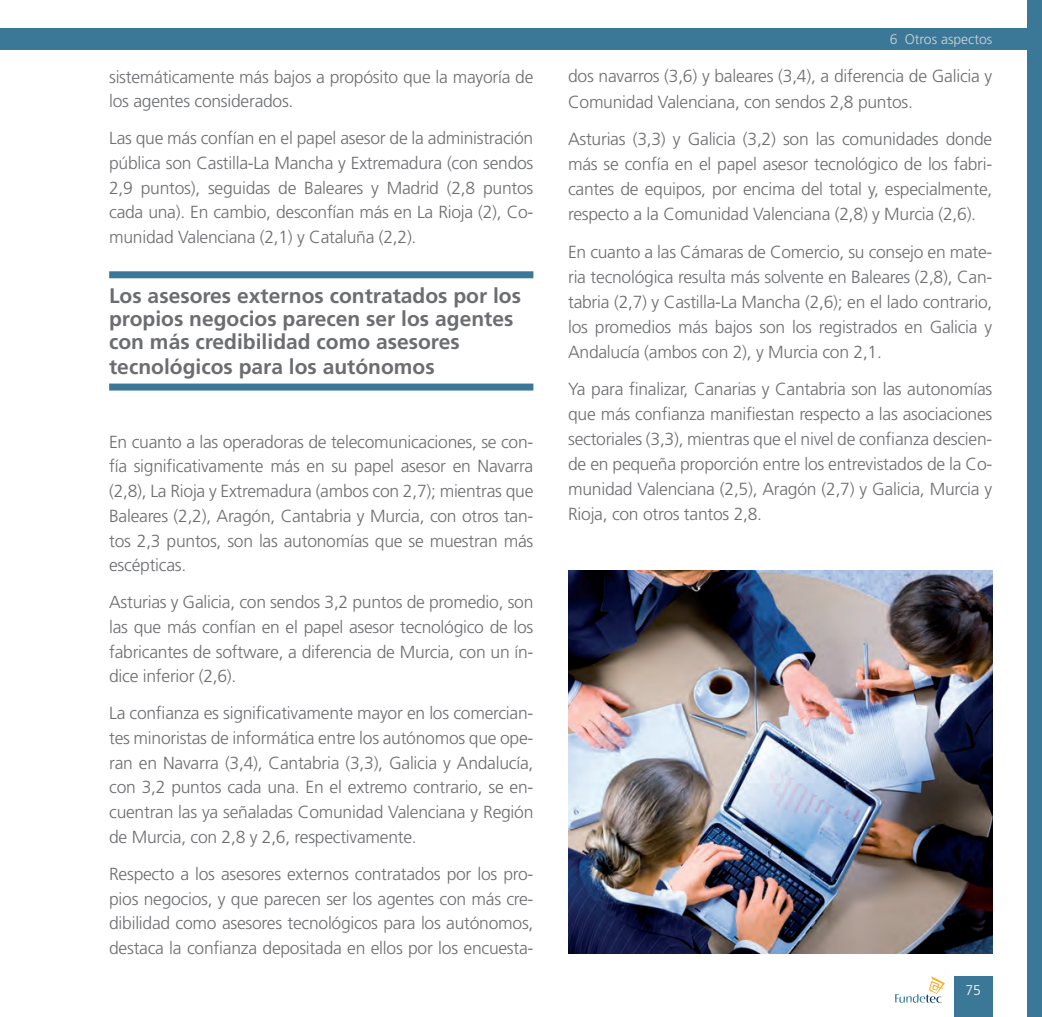
<style>
.page{position:relative;width:1042px;height:1017px;background:#fff}
.page>*{position:absolute;margin:0;border:0;box-sizing:border-box;transform-origin:0 0}
._28_destacado{font:700 21px/23.4px "Frutiger LT Std";color:#6c6d70}
._00_Texto_comun{font:300 17.5px/24.7px "Frutiger LT Std";letter-spacing:-.015em;color:#6c6d70;text-align:justify}
.t1{font:300 14px "Frutiger LT Std";color:#d1d2d4}
.t2{font:300 14px "Frutiger LT Std";color:#fff}
</style>
<div class="page">
<div style="left:954px;top:976px;width:38px;height:41px;background:#3b7898"></div>
<svg style="left:895px;top:976px;width:49px;height:27px"></svg>
<div style="left:0;top:29px;width:1042px;height:21px;background:#3b7898"></div>
<div style="left:1027px;top:0;width:15px;height:1017px;background:#3b7898"></div>
<div style="left:109px;top:271px;width:424px;height:7px;background:#3b7898"></div>
<div style="left:109px;top:384px;width:424px;height:7px;background:#3b7898"></div>
<img style="left:568px;top:570px;width:424px;height:384px">
<p class="_00_Texto_comun" style="left:109px;top:64px;width:426px">sistemáticamente más bajos a propósito que la mayoría de los agentes considerados.</p>
<p class="_00_Texto_comun" style="left:109px;top:126px;width:426px">Las que más confían en el papel asesor de la administración pública son Castilla-La Mancha y Extremadura (con sendos 2,9 puntos), seguidas de Baleares y Madrid (2,8 puntos cada una). En cambio, desconfían más en La Rioja (2), Co&shy;munidad Valenciana (2,1) y Cataluña (2,2).</p>
<p class="_28_destacado" style="left:109px;top:284px;width:413px">Los asesores externos contratados por los propios negocios parecen ser los agentes con más credibilidad como asesores tecnológicos para los autónomos</p>
<p class="_00_Texto_comun" style="left:109px;top:430px;width:426px">En cuanto a las operadoras de telecomunicaciones, se con&shy;fía significativamente más en su papel asesor en Navarra (2,8), La Rioja y Extremadura (ambos con 2,7); mientras que Baleares (2,2), Aragón, Cantabria y Murcia, con otros tan&shy;tos 2,3 puntos, son las autonomías que se muestran más escépticas.</p>
<p class="_00_Texto_comun" style="left:109px;top:590px;width:426px">Asturias y Galicia, con sendos 3,2 puntos de promedio, son las que más confían en el papel asesor tecnológico de los fabricantes de software, a diferencia de Murcia, con un ín&shy;dice inferior (2,6).</p>
<p class="_00_Texto_comun" style="left:109px;top:701px;width:426px">La confianza es significativamente mayor en los comercian&shy;tes minoristas de informática entre los autónomos que ope&shy;ran en Navarra (3,4), Cantabria (3,3), Galicia y Andalucía, con 3,2 puntos cada una. En el extremo contrario, se en&shy;cuentran las ya señaladas Comunidad Valenciana y Región de Murcia, con 2,8 y 2,6, respectivamente.</p>
<p class="_00_Texto_comun" style="left:109px;top:862px;width:426px">Respecto a los asesores externos contratados por los pro&shy;pios negocios, y que parecen ser los agentes con más cre&shy;dibilidad como asesores tecnológicos para los autónomos, destaca la confianza depositada en ellos por los encuesta-</p>
<p class="t1" style="left:890px;top:31px;width:104px">6 Otros aspectos</p>
<p class="_00_Texto_comun" style="left:568px;top:64px;width:426px">dos navarros (3,6) y baleares (3,4), a diferencia de Galicia y<br>Comunidad Valenciana, con sendos 2,8 puntos.</p>
<p class="_00_Texto_comun" style="left:568px;top:127px;width:426px">Asturias (3,3) y Galicia (3,2) son las comunidades donde más se confía en el papel asesor tecnológico de los fabri&shy;cantes de equipos, por encima del total y, especialmente, respecto a la Comunidad Valenciana (2,8) y Murcia (2,6).</p>
<p class="_00_Texto_comun" style="left:568px;top:239px;width:426px">En cuanto a las Cámaras de Comercio, su consejo en mate&shy;ria tecnológica resulta más solvente en Baleares (2,8), Can&shy;tabria (2,7) y Castilla-La Mancha (2,6); en el lado contrario, los promedios más bajos son los registrados en Galicia y Andalucía (ambos con 2), y Murcia con 2,1.</p>
<p class="_00_Texto_comun" style="left:568px;top:377px;width:426px">Ya para finalizar, Canarias y Cantabria son las autonomías que más confianza manifiestan respecto a las asociaciones sectoriales (3,3), mientras que el nivel de confianza descien&shy;de en pequeña proporción entre los entrevistados de la Co&shy;munidad Valenciana (2,5), Aragón (2,7) y Galicia, Murcia y Rioja, con otros tantos 2,8.</p>
<p class="t2" style="left:965px;top:982px;width:17px">75</p>
</div>
